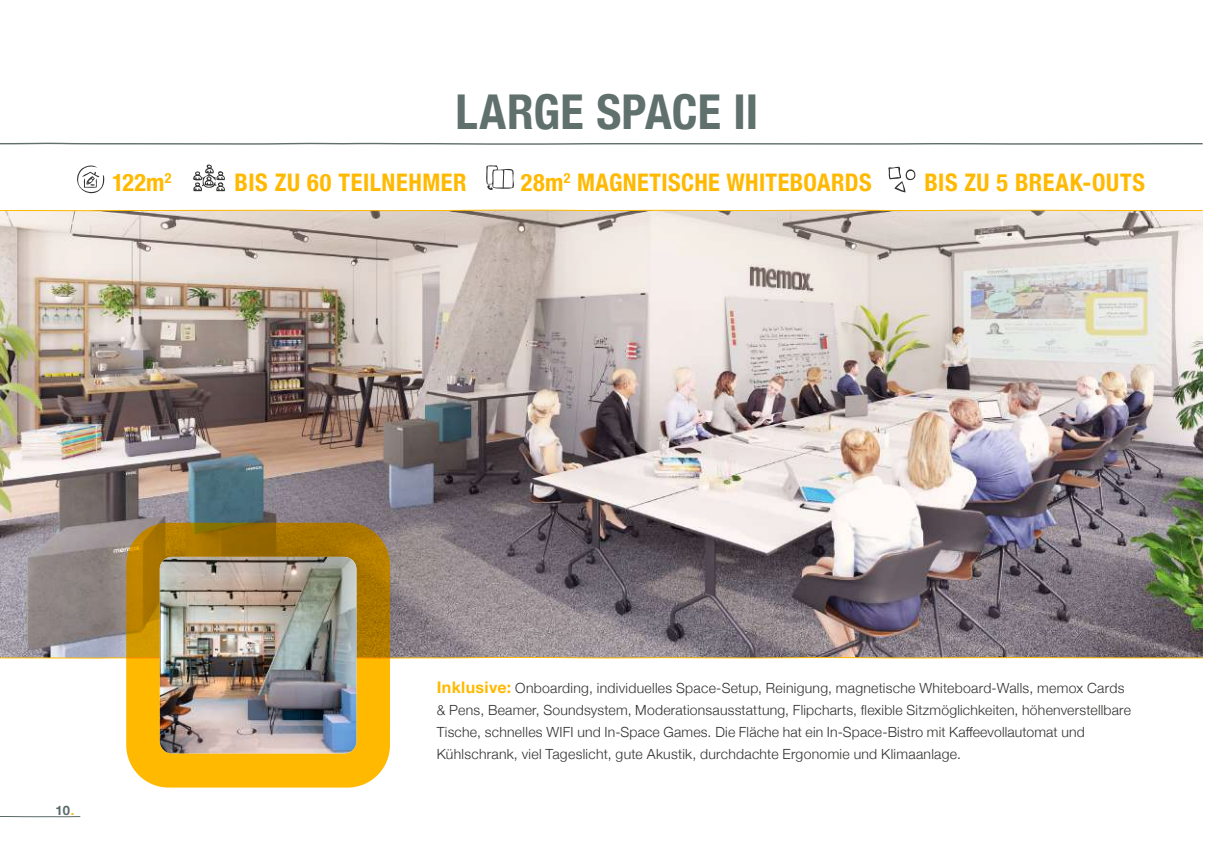
<style>
.page{position:relative;width:1214px;height:862px;background:#fff}
.page>*{position:absolute;margin:0;border:0;box-sizing:border-box;transform-origin:0 0}
.t1{font:700 condensed 48px "Helvetica Neue";letter-spacing:.005em;color:#60706c}
.t2{font:700 condensed 24.2px "Helvetica Neue";letter-spacing:.02em;color:#ffb900}
.t3{font:300 14px/22px "Helvetica Neue";letter-spacing:.015em;color:#313130}
.t4{font:700 13px "Helvetica Neue";color:#596b69}
.s1{color:#fcb728}
.s2{font-weight:700;font-size:16px;color:#ffb900}
</style>
<div class="page">
<svg style="left:0;top:142px;width:1203px;height:3px"></svg>
<img style="left:0;top:435px;width:1202px;height:222px">
<svg style="left:77px;top:165px;width:28px;height:29px"></svg>
<svg style="left:486px;top:165px;width:28px;height:25px"></svg>
<svg style="left:888px;top:166px;width:28px;height:26px"></svg>
<svg style="left:193px;top:164px;width:32px;height:27px"></svg>
<img style="left:0;top:212px;width:1202px;height:223px">
<svg style="left:0;top:209px;width:1203px;height:3px"></svg>
<svg style="left:0;top:816px;width:81px;height:1px"></svg>
<svg style="left:0;top:657px;width:1203px;height:2px;background:#edc96e"></svg>
<svg style="left:126px;top:523px;width:264px;height:264px;background:#d59902"></svg>
<img style="left:160px;top:557px;width:196px;height:196px">
<h1 class="t1" style="left:455px;top:72px;width:304px">LARGE SPACE II</h1>
<h2 class="t2" style="left:112px;top:163px;width:61px">122m<sup>2</sup></h2>
<h2 class="t2" style="left:520px;top:163px;width:352px">28m<sup>2</sup> MAGNETISCHE WHITEBOARDS</h2>
<h2 class="t2" style="left:235px;top:163px;width:233px">BIS ZU 60 TEILNEHMER</h2>
<h2 class="t2" style="left:924px;top:163px;width:222px">BIS ZU 5 BREAK-OUTS</h2>
<p class="t4" style="left:55px;top:800px;width:20px">10<span class="s1">.</span></p>
<p class="t3" style="left:437px;top:676px;width:695px"><span class="s2">Inklusive:</span> Onboarding, individuelles Space-Setup, Reinigung, magnetische Whiteboard-Walls, memox Cards &amp; Pens, Beamer, Soundsystem, Moderationsausstattung, Flipcharts, flexible Sitzmöglichkeiten, höhenverstellbare Tische, schnelles WIFI und In-Space Games. Die Fläche hat ein In-Space-Bistro mit Kaffeevollautomat und Kühlschrank, viel Tageslicht, gute Akustik, durchdachte Ergonomie und Klimaanlage.</p>
</div>
